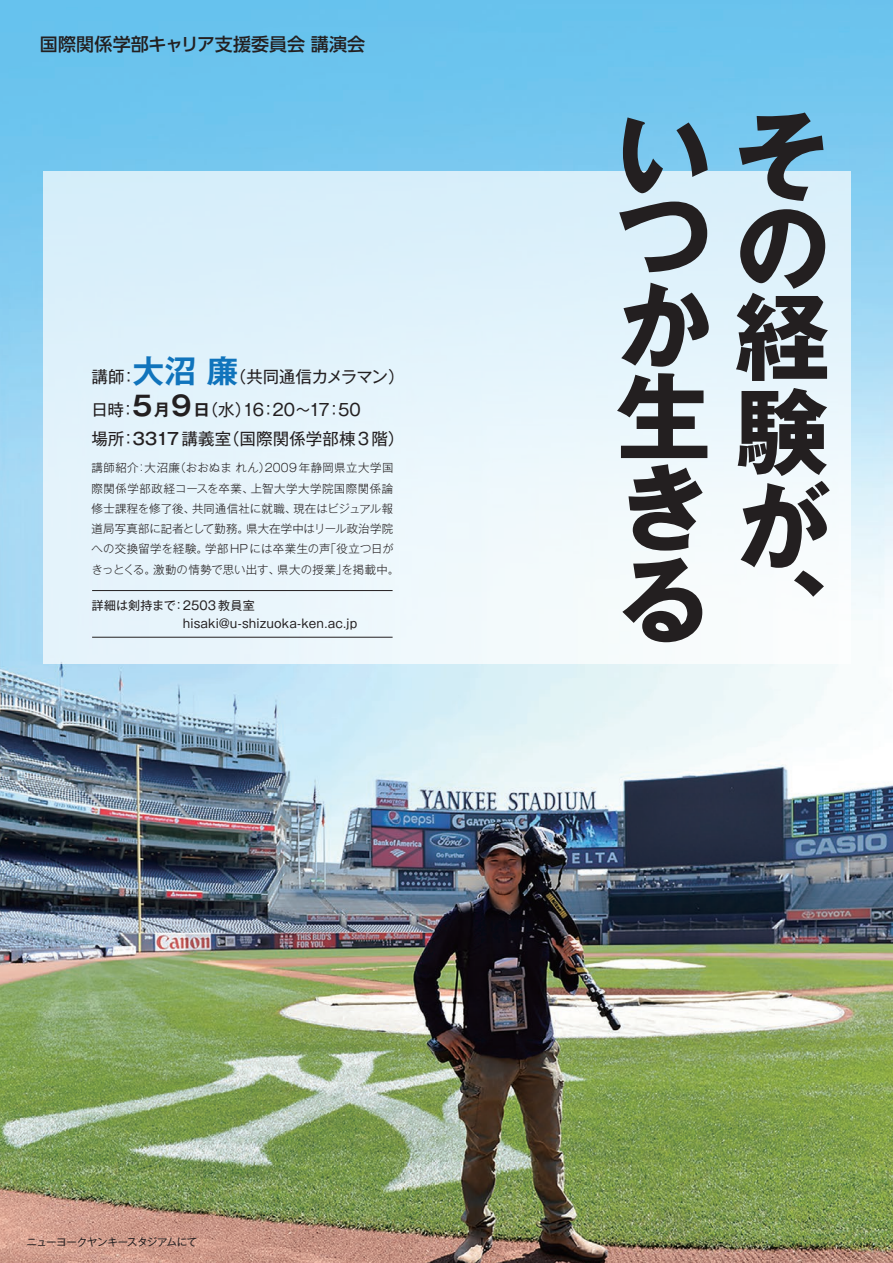
<style>
.page{position:relative;width:893px;height:1263px;background:#fff}
.page>*{position:absolute;margin:0;border:0;box-sizing:border-box;transform-origin:0 0}
.t1{font:700 94.5px/91.5px "Gothic MB101 Pro";color:#231f20;text-align:justify}
.t2{font:500 18px "UD Shin Go Pro";letter-spacing:.005em;color:#231f20}
.t3{font:16.5px/33.6px "Gothic MB101 Pro";letter-spacing:-.03em;color:#231f20}
.t4{font:16.5px "Gothic MB101 Pro";color:#231f20}
.t5{font:12px/18px "Gothic MB101 Pro";letter-spacing:.01em;color:#231f20}
.t6{font:300 11.4px/20.2px "Gothic MB101 Pro";letter-spacing:.02em;color:#231f20}
.t7{font:10.5px "Gothic MB101 Pro";letter-spacing:-.035em;color:#231f20}
.s1{font-family:"Gothic MB101 Pro De";font-weight:700;font-size:31.5px;color:#1074bc}
.s2{font-family:"Gothic MB101 Pro De";font-weight:700;font-size:27px}
.s3{font-family:"Gothic MB101 Pro De";font-weight:700}
.s4{font-weight:500}
</style>
<div class="page">
<img style="left:0;top:0;width:893px;height:1263px">
<div style="left:43px;top:171px;width:807px;height:493px;background:linear-gradient(to bottom,#d7effa,#f4fafc)"></div>
<hr style="left:92px;top:590px;width:301px;height:1px;background:#231f20">
<hr style="left:92px;top:637px;width:301px;height:1px;background:#231f20">
<h2 class="t2" style="left:40px;top:29px;width:327px">国際関係学部キャリア支援委員会講演会</h2>
<h3 class="t3" style="left:91px;top:357px;width:315px">講師：<span class="s1">大沼 廉</span>（共同通信カメラマン）日時：<span class="s2">5</span><span class="s3">月</span><span class="s2">9</span> <span class="s3">日</span>（水）16：20～17：50</h3>
<h3 class="t4" style="left:91px;top:425px;width:314px">場所：<span class="s4">3317</span>講義室（国際関係学部棟3階）</h3>
<p class="t6" style="left:92px;top:456px;width:309px">講師紹介：大沼廉（おおぬま れん）2009 年静岡県立大学国際関係学部政経コースを卒業、上智大学大学院国際関係論修士課程を修了後、共同通信社に就職、現在はビジュアル報道局写真部に記者として勤務。県大在学中はリール政治学院への交換留学を経験。学部HPには卒業生の声「役立つ日がきっとくる。激動の情勢で思い出す、県大の授業」を掲載中。</p>
<p class="t5" style="left:183px;top:594px;width:176px;text-indent:-91px">詳細は剣持まで： 2503教員室hisaki@u-shizuoka-ken.ac.jp</p>
<h1 class="t1" style="left:735px;top:99px;width:96px;text-indent:-119px">いその経験が、</h1>
<h1 class="t1" style="left:617px;top:180px;width:93px;line-height:90.8px">つか生きる</h1>
<p class="t7" style="left:26px;top:1233px;width:172px">ニューヨークヤンキースタジアムにて</p>
</div>
